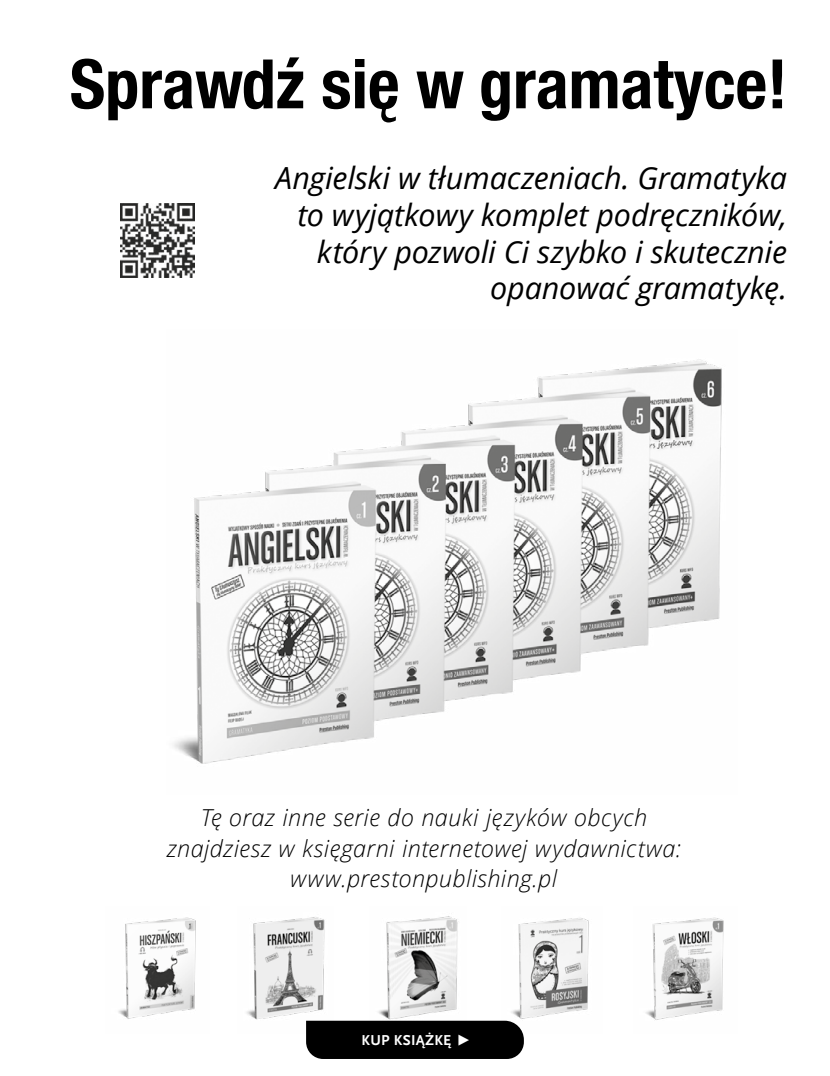
<style>
.page{position:relative;width:830px;height:1076px;background:#fff}
.page>*{position:absolute;margin:0;border:0;box-sizing:border-box;transform-origin:0 0}
.t1{font:500 condensed 68.25px "Helvetica Neue LT Std";color:#000}
.t2{font:italic 30.45px/36.6px "Open Sans";letter-spacing:-.005em;color:#000;text-align:right}
.t3{font:italic 300 23.4px/30.6px "Open Sans";letter-spacing:.02em;color:#000;text-align:center}
.t4{font:700 15px "Scala Sans Pro";letter-spacing:.02em;color:#fff}
</style>
<div class="page">
<img style="left:173px;top:359px;width:549px;height:405px">
<img style="left:120px;top:203px;width:74px;height:74px">
<img style="left:118px;top:917px;width:78px;height:102px">
<img style="left:246px;top:917px;width:79px;height:103px">
<img style="left:378px;top:916px;width:80px;height:104px">
<img style="left:511px;top:918px;width:78px;height:101px">
<img style="left:645px;top:917px;width:79px;height:103px">
<div style="left:306px;top:1020px;width:217px;height:39px;background:#000"></div>
<h1 class="t1" style="left:70px;top:43px;width:718px">Sprawdź się w gramatyce!</h1>
<p class="t2" style="left:275px;top:159px;width:513px">Angielski w tłumaczeniach. Gramatyka to wyjątkowy komplet podręczników, który pozwoli Ci szybko i skutecznie opanować gramatykę.</p>
<p class="t3" style="left:167px;top:801px;width:515px">Tę oraz inne serie do nauki języków obcych znajdziesz w księgarni internetowej wydawnictwa: www.prestonpublishing.pl</p>
<p class="t4" style="left:361px;top:1032px;width:111px">KUP KSIĄŻKĘ ▶</p>
</div>
